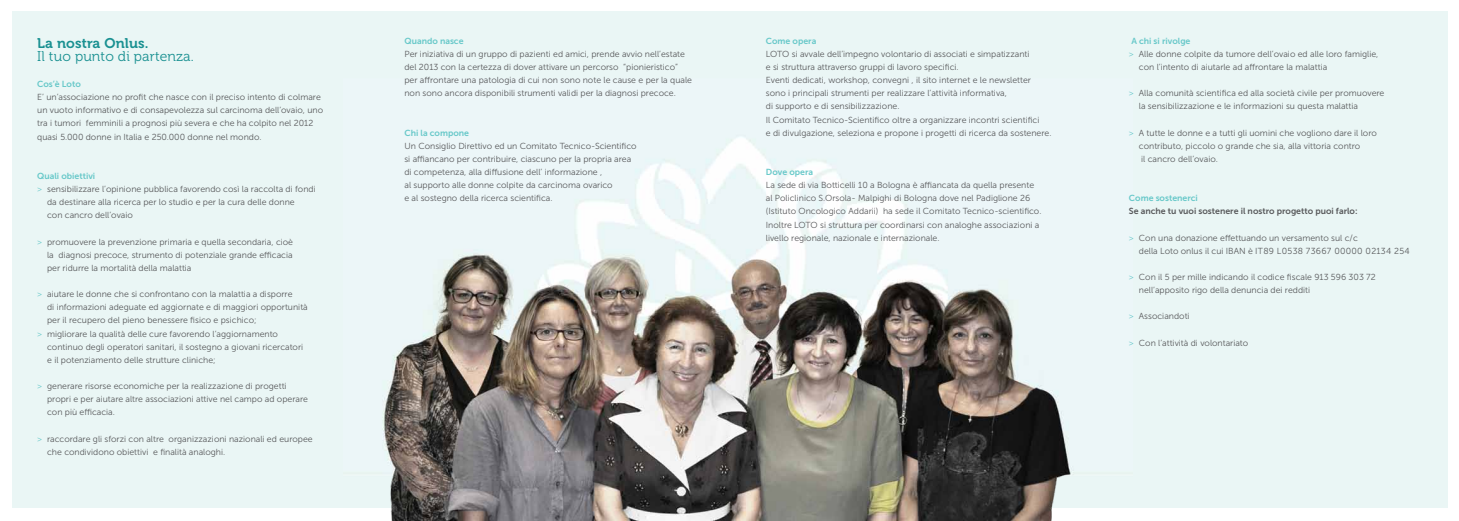
<style>
.page{position:relative;width:1459px;height:521px;background:#fff}
.page>*{position:absolute;margin:0;border:0;box-sizing:border-box;transform-origin:0 0}
.t1{font:14px "Museo 300";letter-spacing:.01em;color:#199091}
.t2{font:14px "Museo 700";letter-spacing:.01em;color:#199091}
.t3{font:8.75px/13.1px "Museo Sans 300";color:#58595b}
.t4{font:8.75px "Museo Sans 700";color:#67c8c9}
.t5{font:8.75px "Museo Sans 700";color:#58595b}
.s1{color:#67c8c9}
</style>
<div class="page">
<div style="left:12px;top:11px;width:1435px;height:496px;background:#eaf6f5"></div>
<img style="left:344px;top:137px;width:789px;height:384px">
<h1 class="t2" style="left:37px;top:35px;width:113px">La nostra Onlus.</h1>
<h1 class="t1" style="left:37px;top:48px;width:158px">Il tuo punto di partenza.</h1>
<p class="t4" style="left:37px;top:79px;width:45px">Cos’è Loto</p>
<p class="t3" style="left:37px;top:91px;width:287px">E’ un’associazione no profit che nasce con il preciso intento di colmare un vuoto informativo e di consapevolezza sul carcinoma dell’ovaio, uno tra i tumori femminili a prognosi più severa e che ha colpito nel 2012 quasi 5.000 donne in Italia e 250.000 donne nel mondo.</p>
<p class="t4" style="left:37px;top:171px;width:59px">Quali obiettivi</p>
<p class="t3" style="left:47px;top:183px;width:270px;text-indent:-10px"><span class="s1">&gt;</span> sensibilizzare l’opinione pubblica favorendo così la raccolta di fondi da destinare alla ricerca per lo studio e per la cura delle donne<br>con cancro dell’ovaio</p>
<p class="t3" style="left:47px;top:235px;width:247px;text-align:justify;text-indent:-10px"><span class="s1">&gt;</span> promuovere la prevenzione primaria e quella secondaria, cioè la diagnosi precoce, strumento di potenziale grande efficacia per ridurre la mortalità della malattia</p>
<p class="t3" style="left:37px;top:288px;width:257px"><span class="s1">&gt;</span> aiutare le donne che si confrontano con la malattia a disporre</p>
<p class="t3" style="left:47px;top:301px;width:262px">di informazioni adeguate ed aggiornate e di maggiori opportunità</p>
<p class="t3" style="left:47px;top:314px;width:211px">per il recupero del pieno benessere fisico e psichico;</p>
<p class="t3" style="left:37px;top:327px;width:242px"><span class="s1">&gt;</span> migliorare la qualità delle cure favorendo l’aggiornamento</p>
<p class="t3" style="left:47px;top:340px;width:257px">continuo degli operatori sanitari, il sostegno a giovani ricercatori</p>
<p class="t3" style="left:47px;top:353px;width:170px">e il potenziamento delle strutture cliniche;</p>
<p class="t3" style="left:47px;top:379px;width:262px;text-indent:-10px"><span class="s1">&gt;</span> generare risorse economiche per la realizzazione di progetti propri e per aiutare altre associazioni attive nel campo ad operare con più efficacia.</p>
<p class="t3" style="left:47px;top:432px;width:267px;text-indent:-10px"><span class="s1">&gt;</span> raccordare gli sforzi con altre organizzazioni nazionali ed europee che condividono obiettivi e finalità analoghi.</p>
<p class="t4" style="left:404px;top:36px;width:61px">Quando nasce</p>
<p class="t3" style="left:404px;top:47px;width:289px">Per iniziativa di un gruppo di pazienti ed amici, prende avvio nell’estate del 2013 con la certezza di dover attivare un percorso “pionieristico” per affrontare una patologia di cui non sono note le cause e per la quale non sono ancora disponibili strumenti validi per la diagnosi precoce.</p>
<p class="t4" style="left:404px;top:128px;width:66px">Chi la compone</p>
<p class="t3" style="left:404px;top:139px;width:234px">Un Consiglio Direttivo ed un Comitato Tecnico-Scientifico si affiancano per contribuire, ciascuno per la propria area di competenza, alla diffusione dell’ informazione ,<br>al supporto alle donne colpite da carcinoma ovarico<br>e al sostegno della ricerca scientifica.</p>
<p class="t4" style="left:766px;top:36px;width:52px">Come opera</p>
<p class="t3" style="left:766px;top:47px;width:287px">LOTO si avvale dell’impegno volontario di associati e simpatizzanti<br>e si struttura attraverso gruppi di lavoro specifici.<br>Eventi dedicati, workshop, convegni , il sito internet e le newsletter sono i principali strumenti per realizzare l’attività informativa,<br>di supporto e di sensibilizzazione.<br>Il Comitato Tecnico-Scientifico oltre a organizzare incontri scientifici<br>e di divulgazione, seleziona e propone i progetti di ricerca da sostenere.</p>
<p class="t4" style="left:766px;top:167px;width:49px">Dove opera</p>
<p class="t3" style="left:766px;top:179px;width:277px">La sede di via Botticelli 10 a Bologna è affiancata da quella presente al Policlinico S.Orsola- Malpighi di Bologna dove nel Padiglione 26 (Istituto Oncologico Addarii) ha sede il Comitato Tecnico-scientifico.<br>Inoltre LOTO si struttura per coordinarsi con analoghe associazioni a livello regionale, nazionale e internazionale.</p>
<p class="t4" style="left:1131px;top:36px;width:61px">A chi si rivolge</p>
<p class="t3" style="left:1138px;top:47px;width:241px;text-indent:-10px"><span class="s1">&gt;</span> Alle donne colpite da tumore dell’ovaio ed alle loro famiglie, con l’intento di aiutarle ad affrontare la malattia</p>
<p class="t3" style="left:1138px;top:87px;width:247px;text-indent:-10px"><span class="s1">&gt;</span> Alla comunità scientifica ed alla società civile per promuovere la sensibilizzazione e le informazioni su questa malattia</p>
<p class="t3" style="left:1138px;top:126px;width:239px;text-indent:-10px"><span class="s1">&gt;</span> A tutte le donne e a tutti gli uomini che vogliono dare il loro contributo, piccolo o grande che sia, alla vittoria contro<br>il cancro dell’ovaio.</p>
<p class="t4" style="left:1129px;top:193px;width:70px">Come sostenerci</p>
<p class="t5" style="left:1129px;top:207px;width:230px">Se anche tu vuoi sostenere il nostro progetto puoi farlo:</p>
<p class="t3" style="left:1138px;top:231px;width:272px;text-indent:-10px"><span class="s1">&gt;</span> Con una donazione effettuando un versamento sul c/c<br>della Loto onlus il cui IBAN è IT89 L0538 73667 00000 02134 254</p>
<p class="t3" style="left:1138px;top:271px;width:238px;text-indent:-10px"><span class="s1">&gt;</span> Con il 5 per mille indicando il codice fiscale 913 596 303 72 nell’apposito rigo della denuncia dei redditi</p>
<p class="t3" style="left:1129px;top:310px;width:62px"><span class="s1">&gt;</span> Associandoti</p>
<p class="t3" style="left:1129px;top:336px;width:121px"><span class="s1">&gt;</span> Con l’attività di volontariato</p>
</div>
